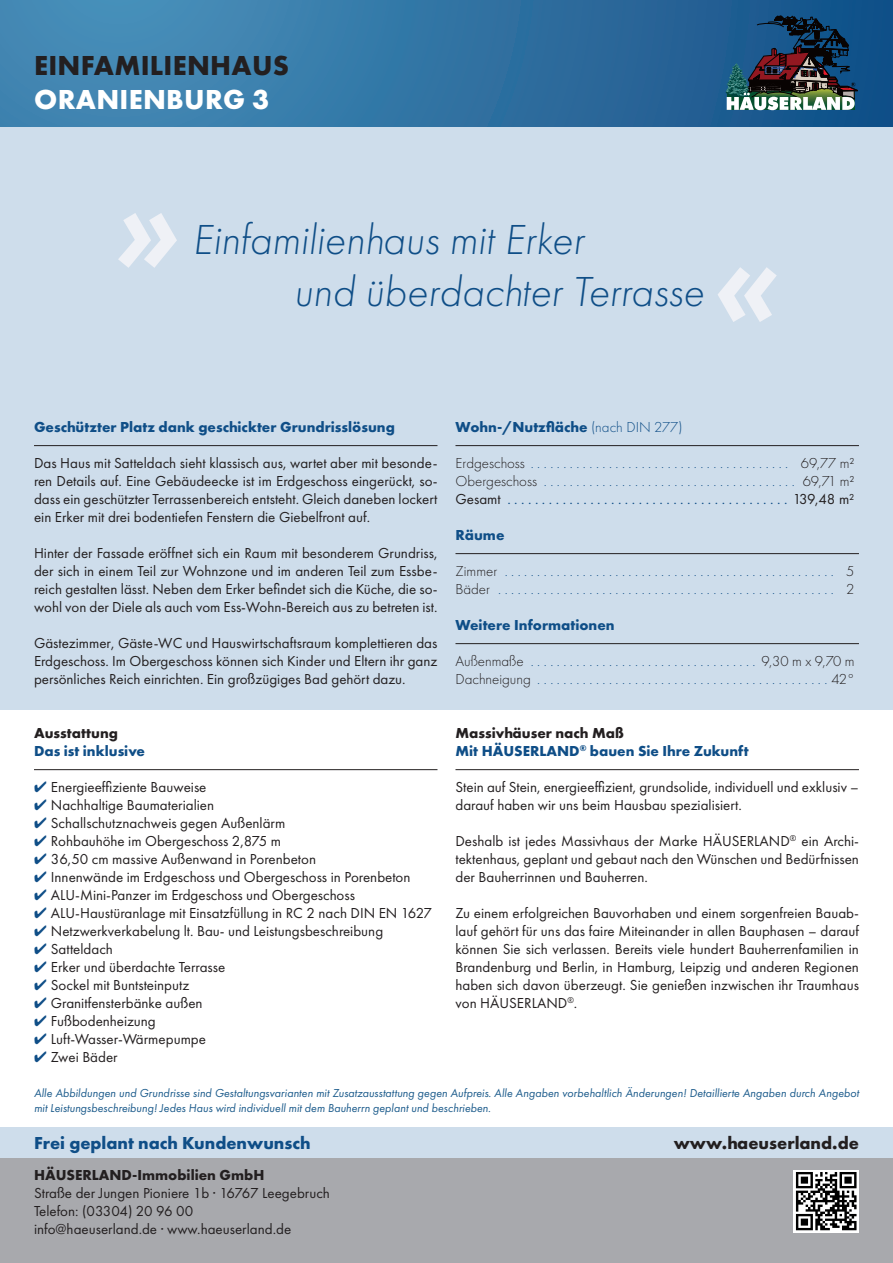
<style>
.page{position:relative;width:893px;height:1263px;background:#fff}
.page>*{position:absolute;margin:0;border:0;box-sizing:border-box;transform-origin:0 0}
.t1{font:italic 700 126.15px "Futura PT";color:#eff1f6}
.t2{font:italic 300 43.5px/52.2px "Futura PT";color:#0f4e87}
.t3{font:700 28.5px "Futura PT";letter-spacing:.01em;color:#231f20}
.t4{font:700 28.5px "Futura PT";letter-spacing:.01em;color:#fff}
.t5{font:700 18px "Futura PT";color:#0f4e87}
.t6{font:700 18px "Futura PT";color:#231f20}
.t7{font:15px/18px "Futura PT";color:#231f20;text-align:justify}
.t8{font:300 15px/18px "Futura PT";color:#0f4e87}
.t9{font:700 15px/18px "Futura PT";color:#0f4e87}
.t10{font:700 15px "Futura PT";color:#231f20}
.t11{font:italic 12px/14.4px "Futura PT";color:#1d5c8c}
.s1{color:#0f4e87}
.s2{font-weight:300}
.s3{color:#231f20}
.s4{font-weight:400;color:#231f20}
.s5{font-weight:400}
</style>
<div class="page">
<div style="left:0;top:108px;width:893px;height:602px;background:#ceddeb"></div>
<div style="left:0;top:0;width:893px;height:126px;background:linear-gradient(to right,#4c92bb,#145289)"></div>
<svg style="left:726px;top:16px;width:132px;height:94px;background:#395366"></svg>
<div style="left:0;top:1127px;width:893px;height:32px;background:#ceddeb"></div>
<div style="left:0;top:1158px;width:893px;height:105px;background:#a8a9ad"></div>
<svg style="left:793px;top:1170px;width:66px;height:62px"></svg>
<svg style="left:796px;top:1172px;width:60px;height:58px;background:#727272"></svg>
<hr style="left:34px;top:769px;width:403px;height:1px;background:#231f20">
<hr style="left:455px;top:769px;width:404px;height:1px;background:#231f20">
<hr style="left:34px;top:445px;width:403px;height:1px;background:#231f20">
<hr style="left:455px;top:445px;width:404px;height:1px;background:#231f20">
<hr style="left:455px;top:553px;width:404px;height:1px;background:#231f20">
<hr style="left:455px;top:643px;width:404px;height:1px;background:#231f20">
<h3 class="t3" style="left:34px;top:50px;width:257px">EINFAMILIENHAUS</h3>
<h3 class="t4" style="left:34px;top:84px;width:236px">ORANIENBURG 3</h3>
<h1 class="t1" style="left:113px;top:152px;width:70px">»</h1>
<h2 class="t2" style="left:294px;top:216px;width:412px;text-indent:-101px">Einfamilienhaus mit Erker<br>und überdachter Terrasse</h2>
<h1 class="t1" style="left:713px;top:206px;width:70px">«</h1>
<p class="t9" style="left:34px;top:418px;width:362px">Geschützter Platz dank geschickter Grundrisslösung</p>
<p class="t7" style="left:34px;top:454px;width:405px">Das Haus mit Satteldach sieht klassisch aus, wartet aber mit besonde&shy;ren Details auf. Eine Gebäudeecke ist im Erdgeschoss eingerückt, so&shy;dass ein geschützter Terrassenbereich entsteht. Gleich daneben lockert ein Erker mit drei bodentiefen Fenstern die Giebelfront auf.</p>
<p class="t7" style="left:34px;top:544px;width:405px">Hinter der Fassade eröffnet sich ein Raum mit besonderem Grundriss, der sich in einem Teil zur Wohnzone und im anderen Teil zum Essbe&shy;reich gestalten lässt. Neben dem Erker befindet sich die Küche, die so&shy;wohl von der Diele als auch vom Ess-Wohn-Bereich aus zu betreten ist.</p>
<p class="t7" style="left:34px;top:634px;width:405px">Gästezimmer, Gäste-WC und Hauswirtschaftsraum komplettieren das Erdgeschoss. Im Obergeschoss können sich Kinder und Eltern ihr ganz persönliches Reich einrichten. Ein großzügiges Bad gehört dazu.</p>
<p class="t10" style="left:34px;top:725px;width:86px">Ausstattung</p>
<p class="t9" style="left:34px;top:742px;width:113px">Das ist inklusive</p>
<p class="t7" style="left:34px;top:778px;width:174px"><span class="s1">✔</span> Energieeffiziente Bauweise</p>
<p class="t7" style="left:34px;top:796px;width:182px"><span class="s1">✔</span> Nachhaltige Baumaterialien</p>
<p class="t7" style="left:34px;top:814px;width:253px"><span class="s1">✔</span> Schallschutznachweis gegen Außenlärm</p>
<p class="t7" style="left:34px;top:832px;width:249px"><span class="s1">✔</span> Rohbauhöhe im Obergeschoss 2,875 m</p>
<p class="t7" style="left:34px;top:850px;width:284px"><span class="s1">✔</span> 36,50 cm massive Außenwand in Porenbeton</p>
<p class="t7" style="left:34px;top:868px;width:378px"><span class="s1">✔</span> Innenwände im Erdgeschoss und Obergeschoss in Porenbeton</p>
<p class="t7" style="left:34px;top:886px;width:322px"><span class="s1">✔</span> ALU-Mini-Panzer im Erdgeschoss und Obergeschoss</p>
<p class="t7" style="left:34px;top:904px;width:399px"><span class="s1">✔</span> ALU-Haustüranlage mit Einsatzfüllung in RC 2 nach DIN EN 1627</p>
<p class="t7" style="left:34px;top:922px;width:351px"><span class="s1">✔</span> Netzwerkverkabelung lt. Bau- und Leistungsbeschreibung</p>
<p class="t7" style="left:34px;top:940px;width:80px"><span class="s1">✔</span> Satteldach</p>
<p class="t7" style="left:34px;top:958px;width:193px"><span class="s1">✔</span> Erker und überdachte Terrasse</p>
<p class="t7" style="left:34px;top:976px;width:157px"><span class="s1">✔</span> Sockel mit Buntsteinputz</p>
<p class="t7" style="left:34px;top:994px;width:170px"><span class="s1">✔</span> Granitfensterbänke außen</p>
<p class="t7" style="left:34px;top:1012px;width:123px"><span class="s1">✔</span> Fußbodenheizung</p>
<p class="t7" style="left:34px;top:1030px;width:174px"><span class="s1">✔</span> Luft-Wasser-Wärmepumpe</p>
<p class="t7" style="left:34px;top:1048px;width:85px"><span class="s1">✔</span> Zwei Bäder</p>
<p class="t9" style="left:455px;top:418px;width:229px">Wohn-/Nutzfläche <span class="s2">(nach DIN 277)</span></p>
<p class="t8" style="left:455px;top:455px;width:401px;text-align:justify"><span class="s3">Erdgeschoss</span> ........................................ <span class="s3">69,77 m²<br>Obergeschoss</span> ....................................... <span class="s3">69,71 m²<br></span><span class="s4">Gesamt</span> <span class="s5">.........................................</span> <span class="s4">139,48 m²</span></p>
<p class="t9" style="left:455px;top:526px;width:51px">Räume</p>
<p class="t8" style="left:455px;top:563px;width:400px"><span class="s3">Zimmer</span> ................................................... <span class="s3">5<br>Bäder</span> .................................................... <span class="s3">2</span></p>
<p class="t9" style="left:455px;top:616px;width:161px">Weitere Informationen</p>
<p class="t8" style="left:455px;top:653px;width:401px"><span class="s3">Außenmaße</span> . . . . . . . . . . . . . . . . . . . . . . . . . . . . . . . . . . . <span class="s3">9,30 m x 9,70 m<br>Dachneigung</span> ............................................. <span class="s3">42°</span></p>
<p class="t9" style="left:455px;top:724px;width:295px"><span class="s3">Massivhäuser nach Maß<br></span>Mit HÄUSERLAND<sup>®</sup> bauen Sie Ihre Zukunft</p>
<p class="t7" style="left:455px;top:778px;width:405px">Stein auf Stein, energieeffizient, grundsolide, individuell und exklusiv – darauf haben wir uns beim Hausbau spezialisiert.</p>
<p class="t7" style="left:455px;top:832px;width:405px">Deshalb ist jedes Massivhaus der Marke HÄUSERLAND<sup>®</sup> ein Archi&shy;tektenhaus, geplant und gebaut nach den Wünschen und Bedürfnissen der Bauherrinnen und Bauherren.</p>
<p class="t7" style="left:455px;top:904px;width:405px">Zu einem erfolgreichen Bauvorhaben und einem sorgenfreien Bauab&shy;lauf gehört für uns das faire Miteinander in allen Bauphasen – darauf können Sie sich verlassen. Bereits viele hundert Bauherrenfamilien in Brandenburg und Berlin, in Hamburg, Leipzig und anderen Regionen haben sich davon überzeugt. Sie genießen inzwischen ihr Traumhaus von HÄUSERLAND<sup>®</sup>.</p>
<p class="t11" style="left:34px;top:1086px;width:826px">Alle Abbildungen und Grundrisse sind Gestaltungsvarianten mit Zusatzausstattung gegen Aufpreis. Alle Angaben vorbehaltlich Änderungen! Detaillierte Angaben durch Angebot mit Leistungsbeschreibung! Jedes Haus wird individuell mit dem Bauherrn geplant und beschrieben.</p>
<p class="t5" style="left:34px;top:1133px;width:278px">Frei geplant nach Kundenwunsch</p>
<p class="t6" style="left:674px;top:1133px;width:187px">www.haeuserland.de</p>
<p class="t10" style="left:34px;top:1166px;width:232px">HÄUSERLAND-Immobilien GmbH</p>
<p class="t7" style="left:34px;top:1185px;width:297px;text-align:left">Straße der Jungen Pioniere 1b · 16767 Leegebruch<br>Telefon: (03304) 20 96 00<br>info@haeuserland.de · www.haeuserland.de</p>
</div>
